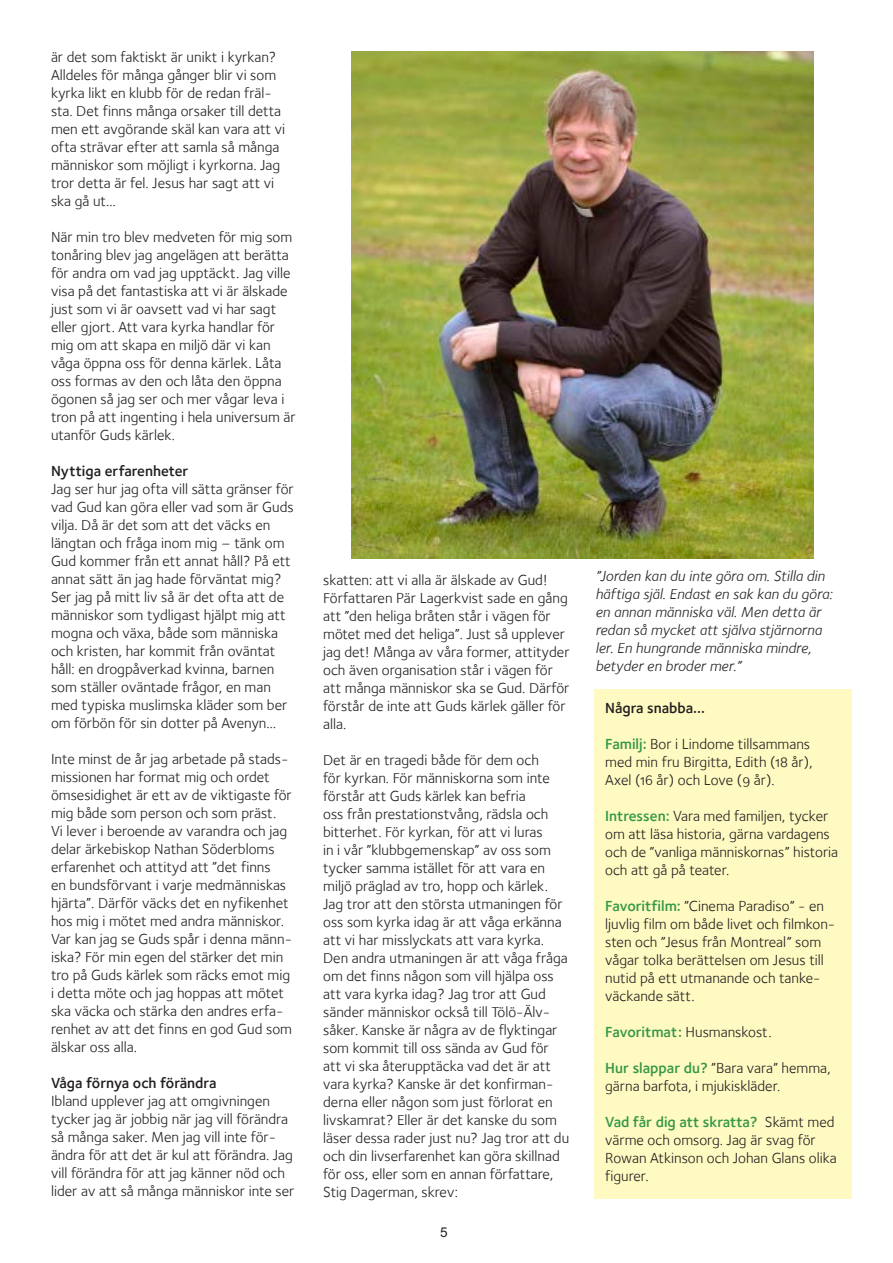
<style>
.page{position:relative;width:893px;height:1263px;background:#fff}
.page>*{position:absolute;margin:0;border:0;box-sizing:border-box;transform-origin:0 0}
.t1{font:15px/18px "Foundry Sterling Book OSF";color:#231f20}
.t2{font:italic 15px/18px "Foundry Sterling";color:#231f20}
.t3{font:600 15px "Foundry Sterling";color:#231f20}
.t4{font:600 15px "Foundry Sterling";color:#359847}
.t5{font:15px "Foundry Sterling Demi OSF";color:#231f20}
.t6{font:13.5px "Arial";color:#231f20}
.s1{font-family:"Foundry Sterling";font-weight:600;color:#359847}
.s2{font-family:"Foundry Sterling Book OSF";font-weight:400;color:#231f20}
</style>
<div class="page">
<div style="left:594px;top:689px;width:257px;height:510px;background:#fffac1"></div>
<img style="left:352px;top:51px;width:461px;height:507px">
<p class="t1" style="left:51px;top:48px;width:236px">är det som faktiskt är unikt i kyrkan?<br>Alldeles för många gånger blir vi som kyrka likt en klubb för de redan fräl&shy;sta. Det finns många orsaker till detta men ett avgörande skäl kan vara att vi ofta strävar efter att samla så många människor som möjligt i kyrkorna. Jag tror detta är fel. Jesus har sagt att vi ska gå ut…</p>
<p class="t1" style="left:51px;top:228px;width:246px">När min tro blev medveten för mig som tonåring blev jag angelägen att berätta för andra om vad jag upptäckt. Jag ville visa på det fantastiska att vi är älskade just som vi är oavsett vad vi har sagt eller gjort. Att vara kyrka handlar för mig om att skapa en miljö där vi kan våga öppna oss för denna kärlek. Låta oss formas av den och låta den öppna ögonen så jag ser och mer vågar leva i tron på att ingenting i hela universum är utanför Guds kärlek.</p>
<p class="t3" style="left:51px;top:462px;width:139px">Nyttiga erfarenheter</p>
<p class="t1" style="left:51px;top:480px;width:244px">Jag ser hur jag ofta vill sätta gränser för vad Gud kan göra eller vad som är Guds vilja. Då är det som att det väcks en längtan och fråga inom mig – tänk om Gud kommer från ett annat håll? På ett annat sätt än jag hade förväntat mig?<br>Ser jag på mitt liv så är det ofta att de människor som tydligast hjälpt mig att mogna och växa, både som människa och kristen, har kommit från oväntat håll: en drogpåverkad kvinna, barnen som ställer oväntade frågor, en man med typiska muslimska kläder som ber om förbön för sin dotter på Avenyn…</p>
<p class="t1" style="left:51px;top:750px;width:243px">Inte minst de år jag arbetade på stads&shy;missionen har format mig och ordet ömsesidighet är ett av de viktigaste för mig både som person och som präst.<br>Vi lever i beroende av varandra och jag delar ärkebiskop Nathan Söderbloms erfarenhet och attityd att ”det finns<br>en bundsförvant i varje medmänniskas hjärta”. Därför väcks det en nyfikenhet hos mig i mötet med andra människor.<br>Var kan jag se Guds spår i denna männ&shy;iska? För min egen del stärker det min tro på Guds kärlek som räcks emot mig i detta möte och jag hoppas att mötet ska väcka och stärka den andres erfa&shy;renhet av att det finns en god Gud som älskar oss alla.</p>
<p class="t3" style="left:51px;top:1074px;width:167px">Våga förnya och förändra</p>
<p class="t1" style="left:51px;top:1092px;width:245px">Ibland upplever jag att omgivningen tycker jag är jobbig när jag vill förändra så många saker. Men jag vill inte för&shy;ändra för att det är kul att förändra. Jag vill förändra för att jag känner nöd och lider av att så många människor inte ser</p>
<p class="t1" style="left:323px;top:571px;width:248px">skatten: att vi alla är älskade av Gud!<br>Författaren Pär Lagerkvist sade en gång att ”den heliga bråten står i vägen för mötet med det heliga”. Just så upplever jag det! Många av våra former, attityder och även organisation står i vägen för att många människor ska se Gud. Därför förstår de inte att Guds kärlek gäller för alla.</p>
<p class="t1" style="left:323px;top:751px;width:248px">Det är en tragedi både för dem och<br>för kyrkan. För människorna som inte förstår att Guds kärlek kan befria<br>oss från prestationstvång, rädsla och bitterhet. För kyrkan, för att vi luras<br>in i vår ”klubbgemenskap” av oss som tycker samma istället för att vara en miljö präglad av tro, hopp och kärlek.<br>Jag tror att den största utmaningen för oss som kyrka idag är att våga erkänna att vi har misslyckats att vara kyrka.<br>Den andra utmaningen är att våga fråga om det finns någon som vill hjälpa oss att vara kyrka idag? Jag tror att Gud sänder människor också till Tölö-Älv&shy;såker. Kanske är några av de flyktingar som kommit till oss sända av Gud för att vi ska återupptäcka vad det är att vara kyrka? Kanske är det konfirman&shy;derna eller någon som just förlorat en livskamrat? Eller är det kanske du som läser dessa rader just nu? Jag tror att du och din livserfarenhet kan göra skillnad för oss, eller som en annan författare, Stig Dagerman, skrev:</p>
<p class="t6" style="left:440px;top:1223px;width:9px">5</p>
<p class="t2" style="left:595px;top:566px;width:239px">”Jorden kan du inte göra om. Stilla din häftiga själ. Endast en sak kan du göra: en annan människa väl. Men detta är redan så mycket att själva stjärnorna ler. En hungrande människa mindre, betyder en broder mer.”</p>
<p class="t5" style="left:605px;top:699px;width:101px">Några snabba…</p>
<p class="t1" style="left:605px;top:734px;width:209px"><span class="s1">Familj:</span> Bor i Lindome tillsammans med min fru Birgitta, Edith (18 år),<br>Axel (16 år) och Love (9 år).</p>
<p class="t1" style="left:605px;top:806px;width:235px"><span class="s1">Intressen:</span> Vara med familjen, tycker om att läsa historia, gärna vardagens och de ”vanliga människornas” historia och att gå på teater.</p>
<p class="t1" style="left:605px;top:896px;width:232px"><span class="s1">Favoritfilm:</span> ”Cinema Paradiso” - en ljuvlig film om både livet och filmkon&shy;sten och ”Jesus från Montreal” som vågar tolka berättelsen om Jesus till nutid på ett utmanande och tanke&shy;väckande sätt.</p>
<p class="t1" style="left:605px;top:1022px;width:168px"><span class="s1">Favoritmat:</span> Husmanskost.</p>
<p class="t1" style="left:605px;top:1058px;width:227px"><span class="s1">Hur slappar du?</span> ”Bara vara” hemma, gärna barfota, i mjukiskläder.</p>
<p class="t4" style="left:605px;top:1113px;width:231px">Vad får dig att skratta? <span class="s2">Skämt med</span></p>
<p class="t1" style="left:605px;top:1130px;width:233px">värme och omsorg. Jag är svag för<br>Rowan Atkinson och Johan Glans olika figurer.</p>
</div>
